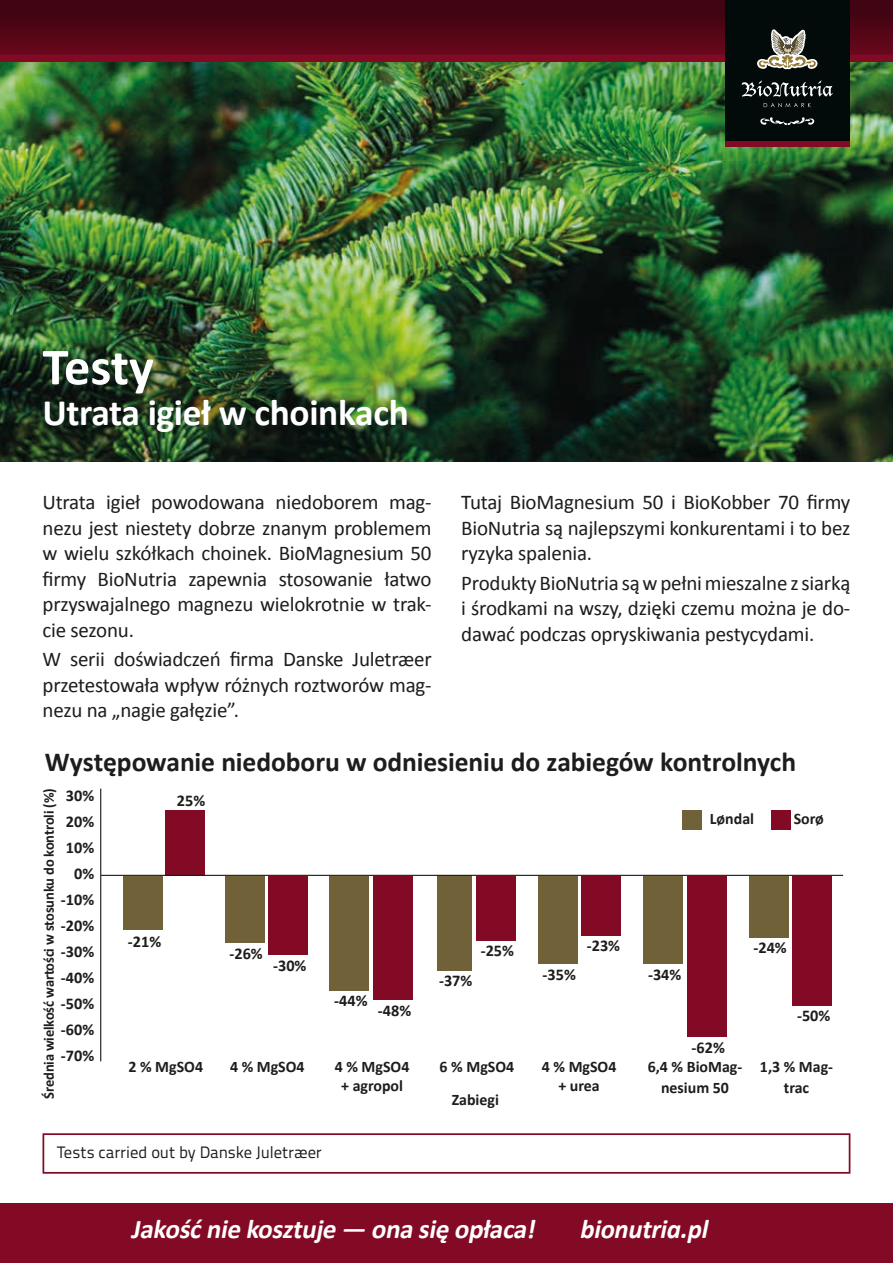
<style>
.page{position:relative;width:893px;height:1263px;background:#fff}
.page>*{position:absolute;margin:0;border:0;box-sizing:border-box;transform-origin:0 0}
.t1{font:700 52.5px "Calibri";letter-spacing:-.005em;color:#fff}
.t2{font:700 37.5px "Calibri";letter-spacing:-.01em;color:#fff}
.t3{font:700 27.6px "Calibri";letter-spacing:-.005em;color:#1d1d1b}
.t4{font:italic 700 27px "Calibri";color:#fff}
.t5{font:italic 700 27px "Calibri";letter-spacing:-.01em;color:#fff}
.t6{font:21px/25.5px "Calibri";letter-spacing:-.01em;color:#1d1d1b;text-align:justify}
.t7{font:16.5px "Titillium Text 22 L";letter-spacing:-.005em;color:#1d1d1b}
.t8{font:700 16.35px/26.1px "Calibri";color:#1d1d1b;text-align:right}
.t9{font:700 16.05px/18.3px "Calibri";color:#1d1d1b;text-align:center}
.t10{font:700 14.85px "Calibri";letter-spacing:-.01em;color:#1d1d1b}
</style>
<div class="page">
<img style="left:0;top:77px;width:893px;height:384px">
<svg style="left:0;top:0;width:893px;height:77px;background:#4c1e1d"></svg>
<div style="left:0;top:55px;width:893px;height:6px;background:#830a24"></div>
<div style="left:0;top:1203px;width:893px;height:60px;background:#830a24"></div>
<div style="left:725px;top:0;width:124px;height:141px;background:#020a0a"></div>
<div style="left:725px;top:141px;width:124px;height:6px;background:#830a24"></div>
<svg style="left:757px;top:29px;width:60px;height:40px"></svg>
<svg style="left:760px;top:117px;width:54px;height:8px"></svg>
<svg style="left:742px;top:80px;width:91px;height:17px"></svg>
<svg style="left:764px;top:103px;width:47px;height:4px"></svg>
<div style="left:43px;top:1133px;width:807px;height:41px;border:2px solid #830a24"></div>
<div style="left:682px;top:810px;width:20px;height:19px;background:#706139"></div>
<div style="left:771px;top:810px;width:19px;height:19px;background:#830a24"></div>
<div style="left:123px;top:876px;width:40px;height:53px;background:#706139"></div>
<div style="left:225px;top:876px;width:39px;height:67px;background:#706139"></div>
<div style="left:330px;top:876px;width:39px;height:115px;background:#706139"></div>
<div style="left:437px;top:875px;width:34px;height:96px;background:#706139"></div>
<div style="left:538px;top:876px;width:39px;height:88px;background:#706139"></div>
<div style="left:643px;top:876px;width:40px;height:87px;background:#706139"></div>
<div style="left:166px;top:810px;width:39px;height:65px;background:#830a24"></div>
<div style="left:269px;top:876px;width:39px;height:78px;background:#830a24"></div>
<div style="left:373px;top:876px;width:39px;height:123px;background:#830a24"></div>
<div style="left:476px;top:876px;width:39px;height:64px;background:#830a24"></div>
<div style="left:582px;top:876px;width:39px;height:60px;background:#830a24"></div>
<div style="left:687px;top:876px;width:39px;height:161px;background:#830a24"></div>
<hr style="left:100px;top:789px;width:1px;height:272px;background:#1d1d1b">
<div style="left:749px;top:876px;width:39px;height:62px;background:#706139"></div>
<div style="left:793px;top:876px;width:39px;height:129px;background:#830a24"></div>
<hr style="left:101px;top:875px;width:742px;height:1px;background:#1d1d1b">
<h1 class="t1" style="left:43px;top:330px;width:113px">Testy</h1>
<h2 class="t2" style="left:43px;top:386px;width:368px">Utrata igieł w choinkach</h2>
<p class="t6" style="left:43px;top:489px;width:391px">Utrata igieł powodowana niedoborem mag&shy;nezu jest niestety dobrze znanym problemem w wielu szkółkach choinek. BioMagnesium 50 firmy BioNutria zapewnia stosowanie łatwo przyswajalnego magnezu wielokrotnie w trak&shy;cie sezonu.</p>
<p class="t6" style="left:43px;top:646px;width:391px">W serii doświadczeń firma Danske Juletræer przetestowała wpływ różnych roztworów mag&shy;nezu na „nagie gałęzie”.</p>
<p class="t6" style="left:461px;top:489px;width:391px">Tutaj BioMagnesium 50 i BioKobber 70 firmy BioNutria są najlepszymi konkurentami i to bez ryzyka spalenia.</p>
<p class="t6" style="left:461px;top:569px;width:391px">Produkty BioNutria są w pełni mieszalne z siarką i środkami na wszy, dzięki czemu można je do&shy;dawać podczas opryskiwania pestycydami.</p>
<h3 class="t3" style="left:45px;top:742px;width:753px">Występowanie niedoboru w odniesieniu do zabiegów kontrolnych</h3>
<p class="t10" style="left:38px;top:1099px;width:312px;rotate:-90deg">Średnia wielkość wartości w stosunku do kontroli (%)</p>
<p class="t8" style="left:61px;top:782px;width:35px">30%<br>20%<br>10%<br>0% -10% -20% -30% -40% -50% -60% -70%</p>
<p class="t8" style="left:177px;top:787px;width:30px">25%</p>
<p class="t9" style="left:710px;top:809px;width:46px">Løndal</p>
<p class="t9" style="left:794px;top:809px;width:32px">Sorø</p>
<p class="t8" style="left:128px;top:927px;width:35px">-21%</p>
<p class="t9" style="left:128px;top:1057px;width:76px">2 % MgSO4</p>
<p class="t8" style="left:229px;top:940px;width:35px">-26%</p>
<p class="t8" style="left:273px;top:952px;width:35px">-30%</p>
<p class="t8" style="left:334px;top:987px;width:35px">-44%</p>
<p class="t8" style="left:378px;top:997px;width:35px">-48%</p>
<p class="t8" style="left:439px;top:967px;width:35px">-37%</p>
<p class="t8" style="left:481px;top:936px;width:35px">-25%</p>
<p class="t8" style="left:587px;top:932px;width:35px">-23%</p>
<p class="t8" style="left:543px;top:961px;width:35px">-35%</p>
<p class="t8" style="left:648px;top:960px;width:35px">-34%</p>
<p class="t8" style="left:692px;top:1034px;width:35px">-62%</p>
<p class="t9" style="left:230px;top:1057px;width:76px">4 % MgSO4</p>
<p class="t9" style="left:335px;top:1057px;width:76px">4 % MgSO4 + agropol</p>
<p class="t9" style="left:440px;top:1057px;width:76px">6 % MgSO4</p>
<p class="t9" style="left:542px;top:1057px;width:76px">4 % MgSO4 + urea</p>
<p class="t9" style="left:648px;top:1056px;width:96px;line-height:20.7px">6,4 % BioMag&shy;nesium 50</p>
<p class="t9" style="left:452px;top:1090px;width:49px">Zabiegi</p>
<p class="t8" style="left:753px;top:934px;width:35px">-24%</p>
<p class="t8" style="left:797px;top:1002px;width:35px">-50%</p>
<p class="t9" style="left:760px;top:1056px;width:75px;line-height:20.7px">1,3 % Mag&shy;trac</p>
<p class="t7" style="left:57px;top:1140px;width:266px">Tests carried out by Danske Juletræer</p>
<p class="t4" style="left:131px;top:1210px;width:412px">Jakośćnie kosztuje — ona się opłaca!</p>
<p class="t5" style="left:580px;top:1210px;width:129px">bionutria.pl</p>
</div>
